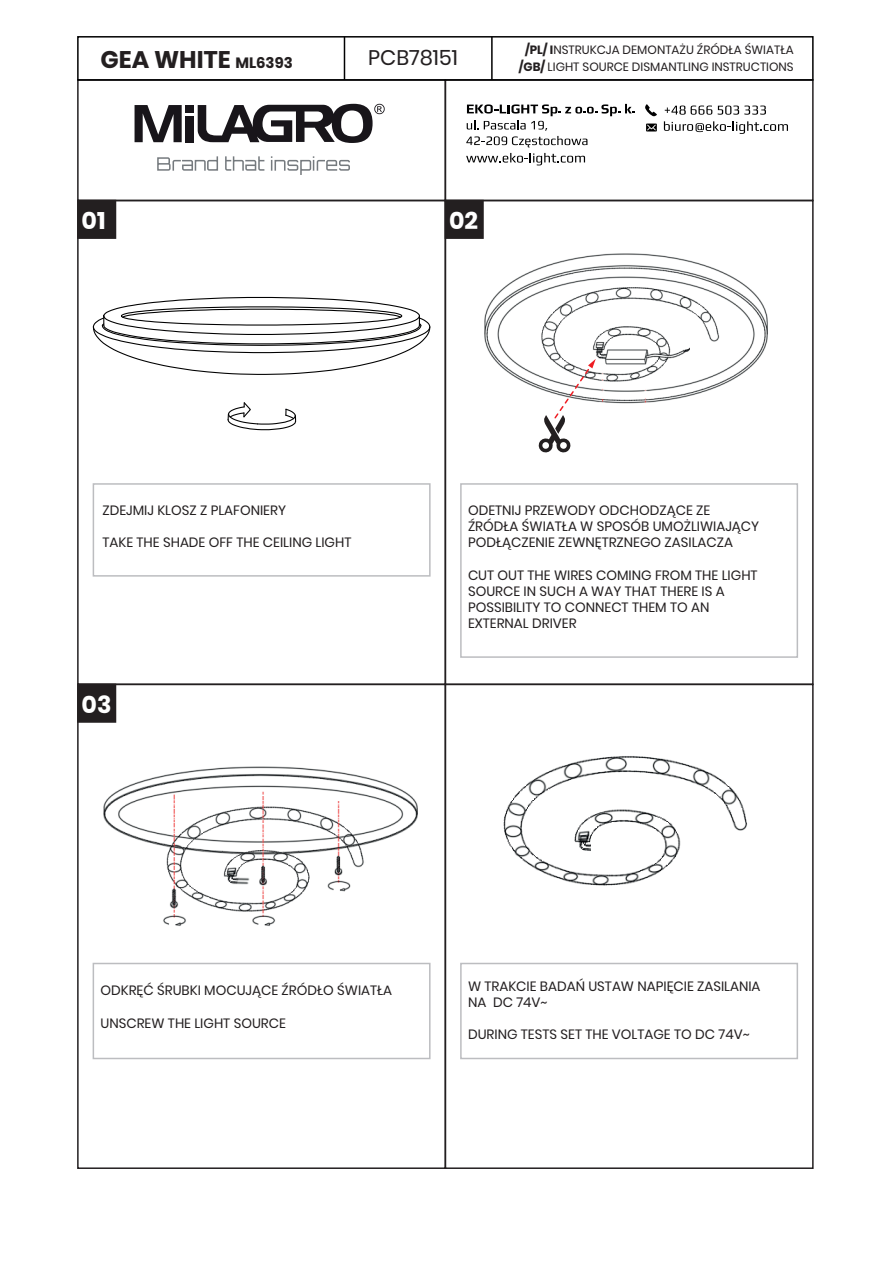
<style>
.page{position:relative;width:893px;height:1263px;background:#fff}
.page>*{position:absolute;margin:0;border:0;box-sizing:border-box;transform-origin:0 0}
.t1{font:700 24px "Poppins";color:#231f20}
.t2{font:700 24px "Poppins";color:#fff}
.t3{font:21px "Poppins";color:#231f20}
.t4{font:13.5px/16.2px "Poppins";color:#231f20}
.t5{font:12px/16.5px "Poppins";color:#231f20;text-align:center}
.s1{font-size:15px}
.s2{font-weight:700}
</style>
<div class="page">
<div style="left:77px;top:200px;width:39px;height:39px;background:#231f20;border:2px solid #231f20"></div>
<div style="left:77px;top:684px;width:39px;height:39px;background:#231f20;border:2px solid #231f20"></div>
<div style="left:445px;top:200px;width:39px;height:39px;background:#231f20;border:2px solid #231f20"></div>
<div style="left:77px;top:200px;width:369px;height:485px;border:2px solid #231f20"></div>
<div style="left:445px;top:200px;width:369px;height:485px;border:2px solid #231f20"></div>
<div style="left:77px;top:684px;width:369px;height:485px;border:2px solid #231f20"></div>
<div style="left:445px;top:684px;width:369px;height:485px;border:2px solid #231f20"></div>
<svg style="left:135px;top:105px;width:47px;height:37px"></svg>
<div style="left:185px;top:116px;width:9px;height:26px;background:#18151a"></div>
<div style="left:185px;top:105px;width:9px;height:8px;background:#18151a"></div>
<svg style="left:157px;top:156px;width:61px;height:15px"></svg>
<svg style="left:225px;top:156px;width:39px;height:15px"></svg>
<svg style="left:271px;top:156px;width:79px;height:19px"></svg>
<svg style="left:198px;top:104px;width:187px;height:39px"></svg>
<svg style="left:466px;top:153px;width:119px;height:12px"></svg>
<svg style="left:665px;top:106px;width:47px;height:9px"></svg>
<svg style="left:718px;top:106px;width:48px;height:9px"></svg>
<svg style="left:646px;top:124px;width:11px;height:7px"></svg>
<svg style="left:645px;top:104px;width:12px;height:12px"></svg>
<svg style="left:466px;top:104px;width:168px;height:43px"></svg>
<svg style="left:664px;top:121px;width:124px;height:13px"></svg>
<div style="left:77px;top:36px;width:737px;height:45px;border:2px solid #000001"></div>
<img style="left:484px;top:253px;width:284px;height:151px">
<svg style="left:538px;top:359px;width:58px;height:94px"></svg>
<img style="left:103px;top:766px;width:315px;height:160px">
<div style="left:93px;top:963px;width:338px;height:96px;border:2px solid #bcbdc0"></div>
<div style="left:460px;top:963px;width:338px;height:96px;border:2px solid #bcbdc0"></div>
<div style="left:460px;top:483px;width:338px;height:175px;border:2px solid #bcbdc0"></div>
<div style="left:93px;top:483px;width:338px;height:94px;border:2px solid #bcbdc0"></div>
<hr style="left:344px;top:37px;width:1px;height:43px;background:#000001">
<hr style="left:491px;top:37px;width:2px;height:43px;background:#000001">
<img style="left:503px;top:756px;width:245px;height:130px">
<svg style="left:92px;top:296px;width:339px;height:79px"></svg>
<svg style="left:227px;top:402px;width:70px;height:29px"></svg>
<h1 class="t1" style="left:101px;top:45px;width:194px">GEA WHITE <span class="s1">ML6393</span></h1>
<p class="t5" style="left:519px;top:42px;width:276px"><span class="s2">/PL/ I</span>NSTRUKCJA DEMONTAŻU ŹRÓDŁA ŚWIATŁA <span class="s2">/GB/</span> LIGHT SOURCE DISMANTLING INSTRUCTIONS</p>
<h2 class="t3" style="left:368px;top:46px;width:91px">PCB78151</h2>
<h1 class="t2" style="left:82px;top:206px;width:25px">01</h1>
<h1 class="t2" style="left:449px;top:206px;width:31px">02</h1>
<p class="t4" style="left:102px;top:502px;width:185px">ZDEJMIJ KLOSZ Z PLAFONIERY</p>
<p class="t4" style="left:102px;top:535px;width:250px">TAKE THE SHADE OFF THE CEILING LIGHT</p>
<h1 class="t2" style="left:82px;top:690px;width:31px">03</h1>
<p class="t4" style="left:468px;top:502px;width:293px">ODETNIJ PRZEWODY ODCHODZĄCE ZE<br>ŹRÓDŁA ŚWIATŁA W SPOSÓB UMOŻLIWIAJĄCY<br>PODŁĄCZENIE ZEWNĘTRZNEGO ZASILACZA</p>
<p class="t4" style="left:468px;top:567px;width:291px">CUT OUT THE WIRES COMING FROM THE LIGHT<br>SOURCE IN SUCH A WAY THAT THERE IS A<br>POSSIBILITY TO CONNECT THEM TO AN<br>EXTERNAL DRIVER</p>
<p class="t4" style="left:100px;top:982px;width:293px">ODKRĘĆ ŚRUBKI MOCUJĄCE ŹRÓDŁO ŚWIATŁA</p>
<p class="t4" style="left:100px;top:1015px;width:187px">UNSCREW THE LIGHT SOURCE</p>
<p class="t4" style="left:468px;top:978px;width:294px">W TRAKCIE BADAŃ USTAW NAPIĘCIE ZASILANIA<br>NA DC 74V~</p>
<p class="t4" style="left:468px;top:1027px;width:283px">DURING TESTS SET THE VOLTAGE TO DC 74V~</p>
</div>
